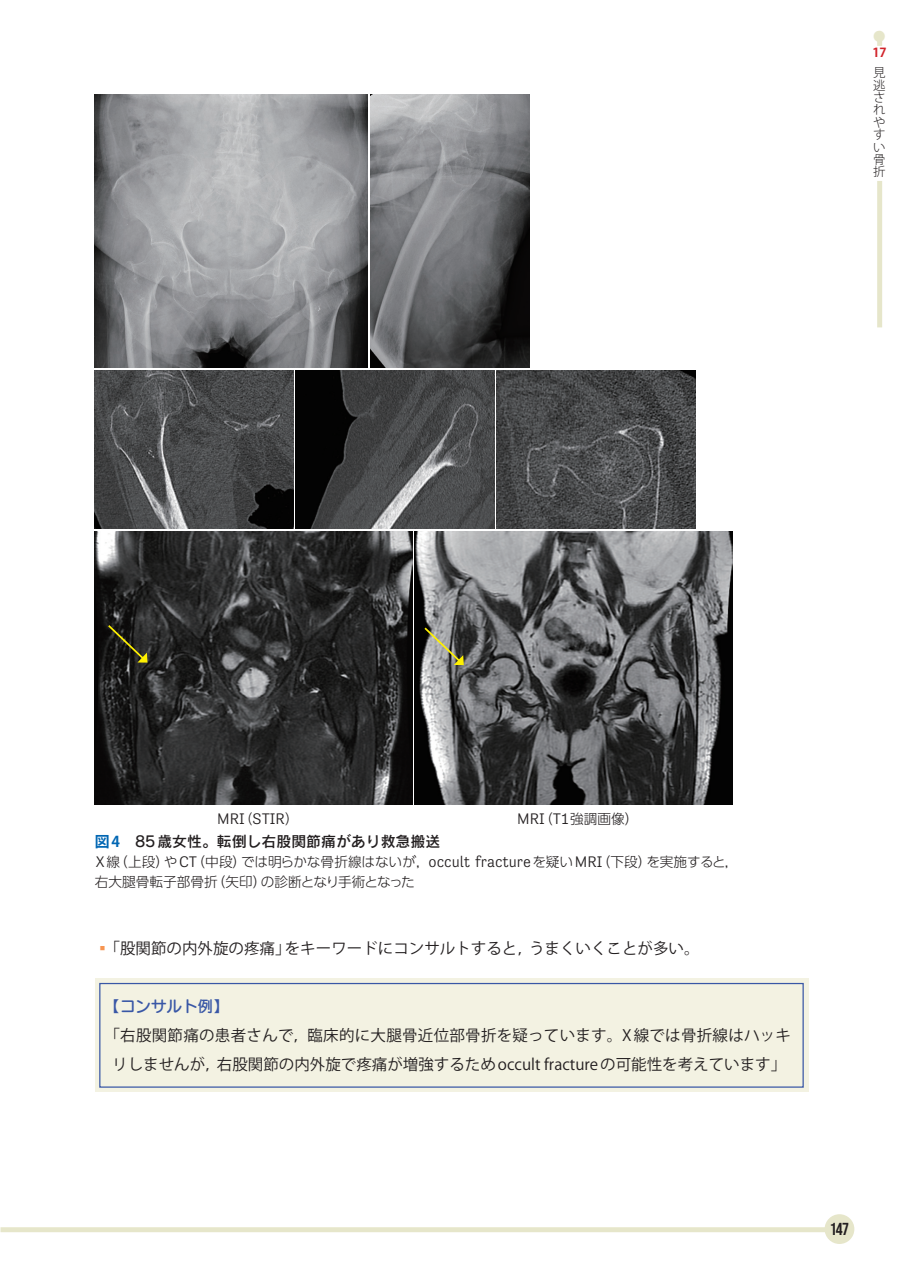
<style>
.page{position:relative;width:903px;height:1275px;background:#fff}
.page>*{position:absolute;margin:0;border:0;box-sizing:border-box;transform-origin:0 0}
.t1{font:700 17.32px "Bebas Neue Pro";color:#231f20}
.t2{font:300 15.75px "Tenso";color:#231f20}
.t3{font:15.58px/29.2px "Koz Go Pr 6 N";color:#231f20;text-align:center}
.t4{font:15.58px "Seurat Pro N DB";color:#3957a6}
.t5{font:14.88px "Rodin Pro N DB";color:#231f20}
.t6{font:300 13.65px/19.8px "UD Shin Go Pr 6 N";color:#231f20}
.t7{font:300 12.42px/12.4px "Koz Go Pr 6 N";color:#231f20;text-align:justify}
.t8{font:700 12.42px "Koz Go Pr 6 N";color:#d1232a}
.t9{font:700 12.42px "Koz Go Pr 6 N";color:#e6e6ca}
.s1{font-family:"UD Shin Go Pr 6 N";font-size:13.65px}
.s2{font-family:"Tenso";font-size:15.75px}
.s3{font-family:"Koz Go Pr 6 N";font-weight:700;color:#0166b3}
.s4{font-family:"Koz Min Pr 6 N";color:#f79551}
</style>
<div class="page">
<div style="left:0;top:1227px;width:844px;height:5px;background:#e6e6ca"></div>
<div style="left:824px;top:1214px;width:30px;height:30px;background:#e6e6ca;border-radius:50%"></div>
<div style="left:95px;top:978px;width:713px;height:114px;background:#f3f2e2"></div>
<div style="left:99px;top:983px;width:705px;height:105px;border:1px solid #3957a6"></div>
<img style="left:95px;top:95px;width:273px;height:273px">
<img style="left:95px;top:370px;width:198px;height:159px">
<img style="left:296px;top:370px;width:198px;height:159px">
<img style="left:497px;top:370px;width:198px;height:159px">
<img style="left:370px;top:95px;width:159px;height:273px">
<img style="left:95px;top:531px;width:317px;height:273px">
<svg style="left:106px;top:623px;width:41px;height:40px;background:#302e1c"></svg>
<img style="left:415px;top:531px;width:317px;height:273px">
<svg style="left:423px;top:626px;width:41px;height:39px;background:#858573"></svg>
<svg style="left:877px;top:40px;width:5px;height:6px"></svg>
<div style="left:877px;top:181px;width:5px;height:146px;background:#e6e6ca"></div>
<p class="t9" style="left:873px;top:29px;width:13px">●</p>
<p class="t8" style="left:872px;top:45px;width:16px">17</p>
<p class="t7" style="left:873px;top:67px;width:13px">見逃されやすい骨折</p>
<p class="t2" style="left:217px;top:810px;width:83px">MRI<span class="s1">（</span>STIR<span class="s1">）</span></p>
<p class="t6" style="left:517px;top:808px;width:123px"><span class="s2">MRI</span>（<span class="s2">T1</span>強調画像）</p>
<p class="t5" style="left:95px;top:832px;width:347px"><span class="s3">図 4　</span>85歳女性。転倒し右股関節痛があり救急搬送</p>
<p class="t6" style="left:95px;top:851px;width:645px"><span class="s2">X</span>線（上段）や<span class="s2">CT</span>（中段）では明らかな骨折線はないが，<span class="s2">occult fracture</span>を疑い<span class="s2">MRI</span>（下段）を実施すると，右大腿骨転子部骨折（矢印）の診断となり手術となった</p>
<p class="t3" style="left:95px;top:934px;width:606px"><span class="s4">▪</span>「股関節の内外旋の疼痛」をキーワードにコンサルトすると，うまくいくことが多い。</p>
<p class="t4" style="left:104px;top:996px;width:126px">【コンサルト例】</p>
<p class="t3" style="left:104px;top:1021px;width:688px">「右股関節痛の患者さんで，臨床的に大腿骨近位部骨折を疑っています。X線では骨折線はハッキリしませんが，右股関節の内外旋で疼痛が増強するため occult fracture の可能性を考えています」</p>
<p class="t1" style="left:831px;top:1219px;width:19px">147</p>
</div>
